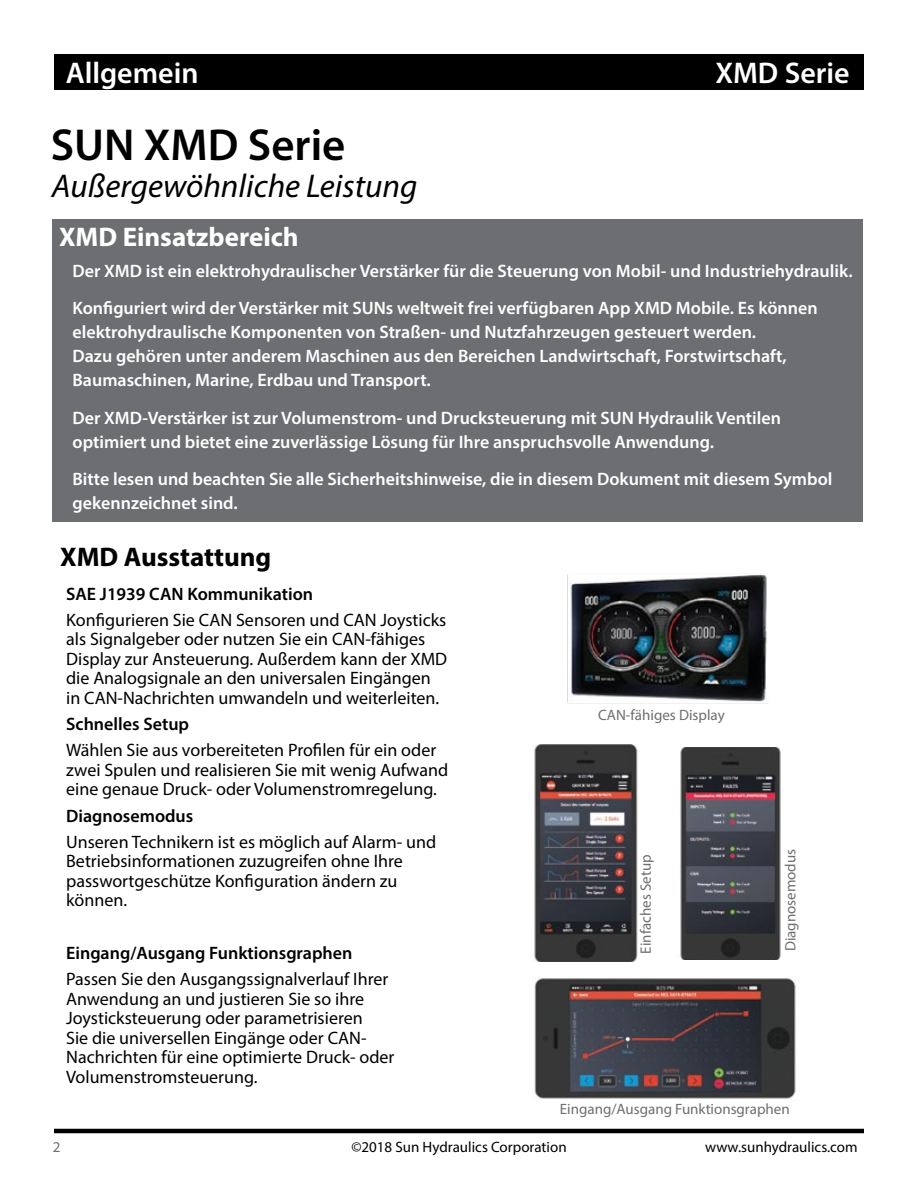
<style>
.page{position:relative;width:918px;height:1188px;background:#fff}
.page>*{position:absolute;margin:0;border:0;box-sizing:border-box;transform-origin:0 0}
.t1{font:600 45px "Myriad Pro";color:#000}
.t2{font:italic 33px "Myriad Pro";color:#000}
.t3{font:600 30px "Myriad Pro";color:#fff}
.t4{font:700 27px "Myriad Pro";color:#fff}
.t5{font:700 27px "Myriad Pro";color:#000}
.t6{font:18px/19.5px "Myriad Pro";color:#000}
.t7{font:600 18px/24px "Myriad Pro";color:#fff}
.t8{font:600 18px "Myriad Pro";color:#000}
.t9{font:15px "Myriad Pro";color:#6d6e71}
.t10{font:15px "Myriad Pro";color:#000}
</style>
<div class="page">
<hr style="left:54px;top:1129px;width:810px;height:4px;background:#000">
<div style="left:54px;top:54px;width:810px;height:36px;background:#000"></div>
<div style="left:52px;top:219px;width:811px;height:303px;background:#6d6e71"></div>
<img style="left:567px;top:574px;width:202px;height:130px">
<img style="left:534px;top:744px;width:104px;height:217px">
<img style="left:680px;top:747px;width:101px;height:213px">
<img style="left:533px;top:978px;width:263px;height:121px">
<h3 class="t3" style="left:66px;top:54px;width:134px">Allgemein</h3>
<h1 class="t1" style="left:51px;top:116px;width:296px">SUN XMD Serie</h1>
<h2 class="t2" style="left:52px;top:165px;width:367px">Außergewöhnliche Leistung</h2>
<h3 class="t3" style="left:715px;top:54px;width:136px">XMD Serie</h3>
<h3 class="t4" style="left:59px;top:219px;width:241px">XMD Einsatzbereich</h3>
<p class="t7" style="left:73px;top:252px;width:782px;line-height:37.5px">Der XMD ist ein elektrohydraulischer Verstärker für die Steuerung von Mobil- und Industriehydraulik.<br>Konfiguriert wird der Verstärker mit SUNs weltweit frei verfügbaren App XMD Mobile. Es können</p>
<p class="t7" style="left:73px;top:320px;width:716px">elektrohydraulische Komponenten von Straßen- und Nutzfahrzeugen gesteuert werden.<br>Dazu gehören unter anderem Maschinen aus den Bereichen Landwirtschaft, Forstwirtschaft,<br>Baumaschinen, Marine, Erdbau und Transport.</p>
<p class="t7" style="left:73px;top:405px;width:710px">Der XMD-Verstärker ist zur Volumenstrom- und Drucksteuerung mit SUN Hydraulik Ventilen optimiert und bietet eine zuverlässige Lösung für Ihre anspruchsvolle Anwendung.</p>
<p class="t7" style="left:73px;top:467px;width:761px">Bitte lesen und beachten Sie alle Sicherheitshinweise, die in diesem Dokument mit diesem Symbol gekennzeichnet sind.</p>
<h3 class="t5" style="left:60px;top:540px;width:213px">XMD Ausstattung</h3>
<p class="t8" style="left:66px;top:582px;width:249px">SAE J1939 CAN Kommunikation</p>
<p class="t6" style="left:66px;top:610px;width:383px">Konfigurieren Sie CAN Sensoren und CAN Joysticks als Signalgeber oder nutzen Sie ein CAN-fähiges Display zur Ansteuerung. Außerdem kann der XMD die Analogsignale an den universalen Eingängen in CAN-Nachrichten umwandeln und weiterleiten.</p>
<p class="t8" style="left:66px;top:713px;width:125px">Schnelles Setup</p>
<p class="t6" style="left:66px;top:740px;width:384px">Wählen Sie aus vorbereiteten Profilen für ein oder zwei Spulen und realisieren Sie mit wenig Aufwand eine genaue Druck- oder Volumenstromregelung.</p>
<p class="t8" style="left:66px;top:804px;width:129px">Diagnosemodus</p>
<p class="t6" style="left:66px;top:832px;width:372px">Unseren Technikern ist es möglich auf Alarm- und Betriebsinformationen zuzugreifen ohne Ihre passwortgeschütze Konfiguration ändern zu können.</p>
<p class="t8" style="left:66px;top:941px;width:288px">Eingang/Ausgang Funktionsgraphen</p>
<p class="t6" style="left:66px;top:969px;width:330px">Passen Sie den Ausgangssignalverlauf Ihrer Anwendung an und justieren Sie so ihre Joysticksteuerung oder parametrisieren<br>Sie die universellen Eingänge oder CAN-Nachrichten für eine optimierte Druck- oder Volumenstromsteuerung.</p>
<p class="t9" style="left:598px;top:706px;width:128px">CAN-fähiges Display</p>
<p class="t9" style="left:636px;top:954px;width:101px;rotate:-90deg">Einfaches Setup</p>
<p class="t9" style="left:781px;top:951px;width:104px;rotate:-90deg">Diagnosemodus</p>
<p class="t9" style="left:560px;top:1100px;width:231px">Eingang/Ausgang Funktionsgraphen</p>
<p class="t9" style="left:53px;top:1138px;width:9px">2</p>
<p class="t10" style="left:351px;top:1138px;width:217px">©2018 Sun Hydraulics Corporation</p>
<p class="t10" style="left:705px;top:1138px;width:154px">www.sunhydraulics.com</p>
</div>
